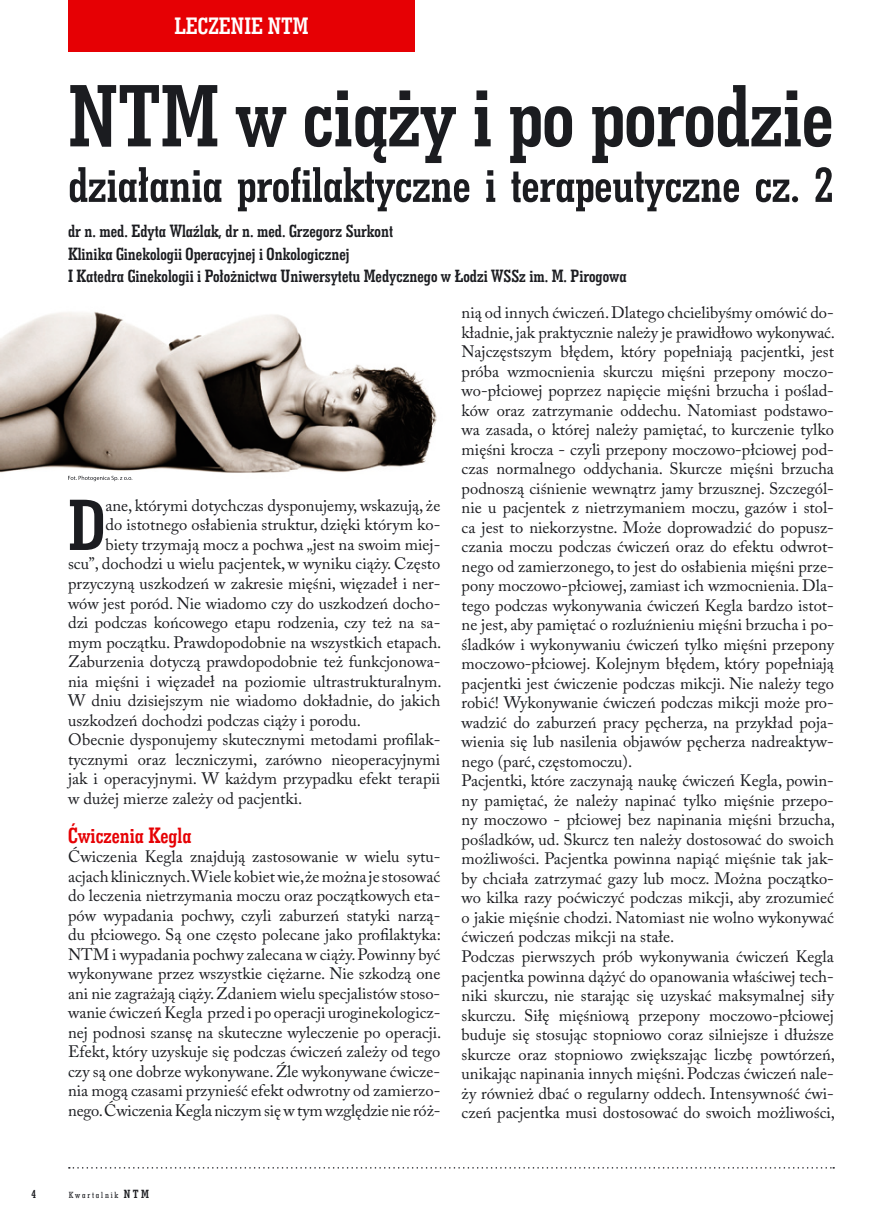
<style>
.page{position:relative;width:885px;height:1225px;background:#fff}
.page>*{position:absolute;margin:0;border:0;box-sizing:border-box;transform-origin:0 0}
.t1{font:90px "Geo Slab 703 Bd Cn EU Normal";letter-spacing:-.01em;color:#1b1c20}
.t2{font:73.8px "Geo Slab 703 Bd Cn EU Normal";color:#1b1c20}
.t3{font:51px "Geo Slab 703 Bd Cn EU Normal";letter-spacing:-.01em;color:#1b1c20}
.t4{font:24px "Geo Slab 703 Bd Cn EU Normal";color:#fff}
.t5{font:22.5px "Geo Slab 703 Bd Cn EU Normal";color:#e60004}
.t6{font:18px/22.5px "Geo Slab 703 Bd Cn EU Normal";color:#1b1c20}
.t7{font:16.5px/19.5px "Adobe Caslon Pro";color:#1b1c20;text-align:justify}
.t8{font:12px "Geo Slab 703 Bd Cn EU Normal";color:#1b1c20}
.t9{font:9px "Geo Slab 703 Md Cn EU Normal";letter-spacing:.2em;color:#1b1c20}
.s1{font-family:"Geo Slab 703 Bd Cn EU Normal";font-size:12px}
</style>
<div class="page">
<div style="left:68px;top:0;width:347px;height:51px;background:#e60004"></div>
<svg style="left:69px;top:1167px;width:765px;height:1px"></svg>
<img style="left:0;top:312px;width:437px;height:170px">
<svg style="left:68px;top:476px;width:64px;height:5px"></svg>
<h3 class="t4" style="left:174px;top:11px;width:136px">LECZENIE NTM</h3>
<h1 class="t1" style="left:68px;top:59px;width:767px">NTM w ciąży i po porodzie</h1>
<h3 class="t3" style="left:68px;top:153px;width:767px">działania profilaktyczne i terapeutyczne cz. 2</h3>
<p class="t6" style="left:68px;top:219px;width:560px">dr n. med. Edyta Wlaźlak, dr n. med. Grzegorz Surkont<br>Klinika Ginekologii Operacyjnej i Onkologicznej<br>I Katedra Ginekologii i Położnictwa Uniwersytetu Medycznego w Łodzi WSSz im. M. Pirogowa</p>
<h2 class="t2" style="left:68px;top:479px;width:39px">D</h2>
<p class="t7" style="left:105px;top:495px;width:336px">ane, którymi dotychczas dysponujemy, wskazują, że</p>
<p class="t7" style="left:105px;top:515px;width:336px">do istotnego osłabienia struktur, dzięki którym ko-</p>
<p class="t7" style="left:105px;top:534px;width:336px">biety trzymają mocz a pochwa „jest na swoim miej-</p>
<p class="t7" style="left:68px;top:554px;width:374px">scu”, dochodzi u wielu pacjentek, w wyniku ciąży. Często</p>
<p class="t7" style="left:68px;top:573px;width:374px">przyczyną uszkodzeń w zakresie mięśni, więzadeł i ner-</p>
<p class="t7" style="left:68px;top:593px;width:374px">wów jest poród. Nie wiadomo czy do uszkodzeń docho-</p>
<p class="t7" style="left:68px;top:612px;width:374px">dzi podczas końcowego etapu rodzenia, czy też na sa-</p>
<p class="t7" style="left:68px;top:632px;width:375px">mym początku. Prawdopodobnie na wszystkich etapach.</p>
<p class="t7" style="left:68px;top:651px;width:374px">Zaburzenia dotyczą prawdopodobnie też funkcjonowa-</p>
<p class="t7" style="left:68px;top:671px;width:375px">nia mięśni i więzadeł na poziomie ultrastrukturalnym.</p>
<p class="t7" style="left:68px;top:690px;width:374px">W dniu dzisiejszym nie wiadomo dokładnie, do jakich</p>
<p class="t7" style="left:68px;top:710px;width:294px">uszkodzeń dochodzi podczas ciąży i porodu.</p>
<p class="t7" style="left:68px;top:729px;width:374px">Obecnie dysponujemy skutecznymi metodami profilak-</p>
<p class="t7" style="left:68px;top:749px;width:374px">tycznymi oraz leczniczymi, zarówno nieoperacyjnymi</p>
<p class="t7" style="left:68px;top:768px;width:374px">jak i operacyjnymi. W każdym przypadku efekt terapii</p>
<p class="t7" style="left:68px;top:788px;width:236px">w dużej mierze zależy od pacjentki.</p>
<h3 class="t5" style="left:68px;top:821px;width:125px">Ćwiczenia Kegla</h3>
<p class="t7" style="left:68px;top:846px;width:375px">Ćwiczenia Kegla znajdują zastosowanie w wielu sytu&shy;acjach klinicznych. Wiele kobiet wie, że można je stosować do leczenia nietrzymania moczu oraz początkowych eta&shy;pów wypadania pochwy, czyli zaburzeń statyki narzą&shy;du płciowego. Są one często polecane jako profilaktyka:<br>NTM i wypadania pochwy zalecana w ciąży. Powinny być wykonywane przez wszystkie ciężarne. Nie szkodzą one ani nie zagrażają ciąży. Zdaniem wielu specjalistów stoso&shy;wanie ćwiczeń Kegla przed i po operacji uroginekologicz&shy;nej podnosi szansę na skuteczne wyleczenie po operacji.<br>Efekt, który uzyskuje się podczas ćwiczeń zależy od tego czy są one dobrze wykonywane. Źle wykonywane ćwicze&shy;nia mogą czasami przynieść efekt odwrotny od zamierzo&shy;nego. Ćwiczenia Kegla niczym się w tym względzie nie róż-</p>
<p class="t7" style="left:461px;top:303px;width:375px;text-align:left">nią od innych ćwiczeń. Dlatego chcielibyśmy omówić do&shy;kładnie, jak praktycznie należy je prawidłowo wykonywać.<br>Najczęstszym błędem, który popełniają pacjentki, jest próba wzmocnienia skurczu mięśni przepony moczo&shy;wo-płciowej poprzez napięcie mięśni brzucha i poślad&shy;ków oraz zatrzymanie oddechu. Natomiast podstawo&shy;wa zasada, o której należy pamiętać, to kurczenie tylko mięśni krocza - czyli przepony moczowo-płciowej pod&shy;czas normalnego oddychania. Skurcze mięśni brzucha podnoszą ciśnienie wewnątrz jamy brzusznej. Szczegól&shy;nie u pacjentek z nietrzymaniem moczu, gazów i stol&shy;ca jest to niekorzystne. Może doprowadzić do popusz&shy;czania moczu podczas ćwiczeń oraz do efektu odwrot&shy;nego od zamierzonego, to jest do osłabienia mięśni prze&shy;pony moczowo-płciowej, zamiast ich wzmocnienia. Dla&shy;tego podczas wykonywania ćwiczeń Kegla bardzo istot&shy;ne jest, aby pamiętać o rozluźnieniu mięśni brzucha i po&shy;śladków i wykonywaniu ćwiczeń tylko mięśni przepony moczowo-płciowej. Kolejnym błędem, który popełniają pacjentki jest ćwiczenie podczas mikcji. Nie należy tego robić! Wykonywanie ćwiczeń podczas mikcji może pro&shy;wadzić do zaburzeń pracy pęcherza, na przykład poja&shy;wienia się lub nasilenia objawów pęcherza nadreaktyw&shy;nego (parć, częstomoczu).<br>Pacjentki, które zaczynają naukę ćwiczeń Kegla, powin&shy;ny pamiętać, że należy napinać tylko mięśnie przepo&shy;ny moczowo - płciowej bez napinania mięśni brzucha, pośladków, ud. Skurcz ten należy dostosować do swoich możliwości. Pacjentka powinna napiąć mięśnie tak jak&shy;by chciała zatrzymać gazy lub mocz. Można początko&shy;wo kilka razy poćwiczyć podczas mikcji, aby zrozumieć o jakie mięśnie chodzi. Natomiast nie wolno wykonywać ćwiczeń podczas mikcji na stałe.<br>Podczas pierwszych prób wykonywania ćwiczeń Kegla pacjentka powinna dążyć do opanowania właściwej tech&shy;niki skurczu, nie starając się uzyskać maksymalnej siły skurczu. Siłę mięśniową przepony moczowo-płciowej buduje się stosując stopniowo coraz silniejsze i dłuższe skurcze oraz stopniowo zwiększając liczbę powtórzeń, unikając napinania innych mięśni. Podczas ćwiczeń nale&shy;ży również dbać o regularny oddech. Intensywność ćwi&shy;czeń pacjentka musi dostosować do swoich możliwości,</p>
<p class="t8" style="left:32px;top:1186px;width:6px">4</p>
<p class="t9" style="left:69px;top:1189px;width:82px">Kwartalnik <span class="s1">NTM</span></p>
</div>
